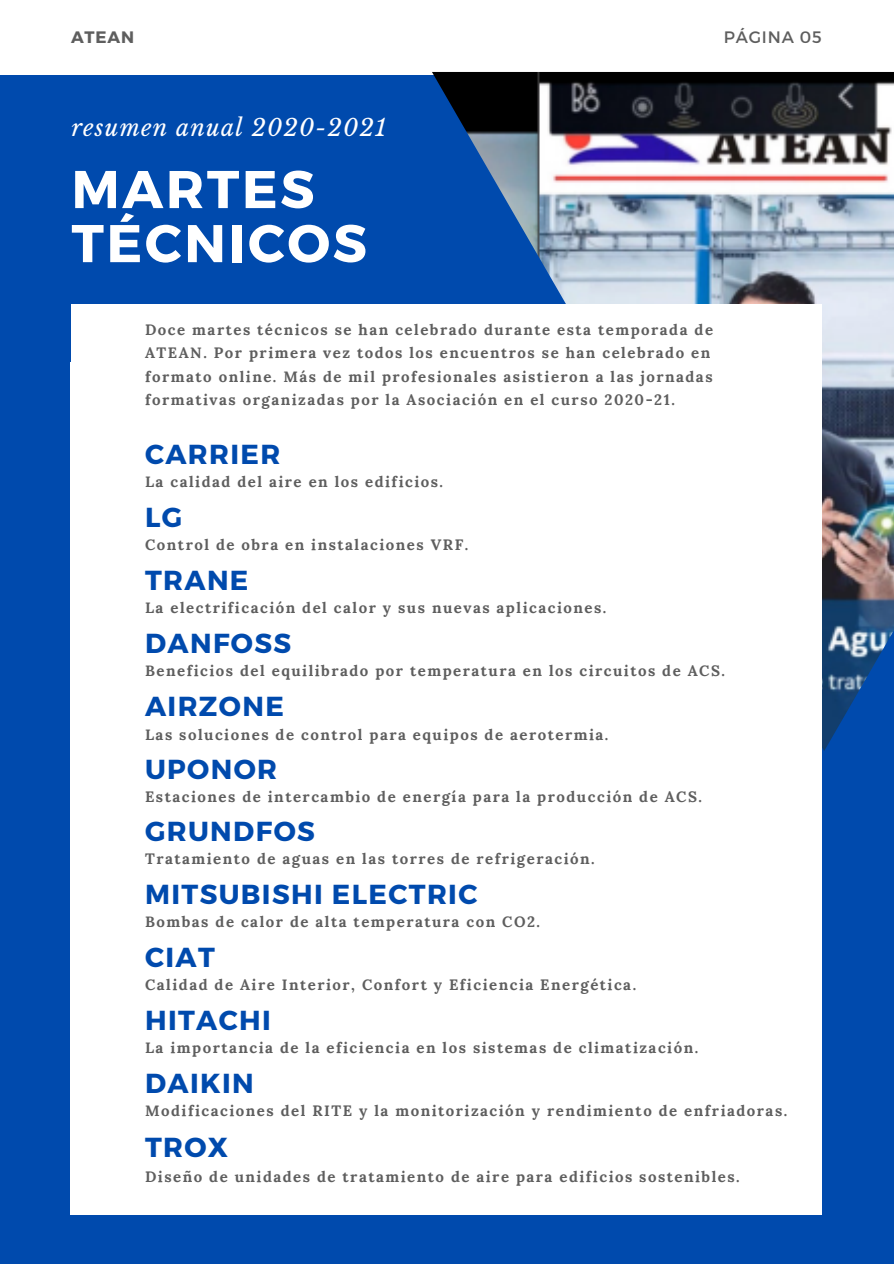
<style>
.page{position:relative;width:894px;height:1264px;background:#fff}
.page>*{position:absolute;margin:0;border:0;box-sizing:border-box;transform-origin:0 0}
.t1{font:700 52.95px "Montserrat";letter-spacing:.05em;color:#fff}
.t2{font:700 27.45px "Montserrat";letter-spacing:.05em;color:#004aad}
.t3{font:italic 23.25px "Libre Baskerville";letter-spacing:.05em;color:#fff}
.t4{font:16.5px "Montserrat";letter-spacing:.05em;color:#5e5e5e}
.t5{font:700 16.5px "Montserrat";letter-spacing:.05em;color:#5e5e5e}
.t6{font:700 15px/23.7px "Lora";letter-spacing:.1em;color:#5e5e5e}
</style>
<div class="page">
<div style="left:0;top:0;width:893px;height:1263px;background:#004aad"></div>
<div style="left:0;top:0;width:893px;height:74px;background:#fff"></div>
<div style="left:71px;top:362px;width:750px;height:852px;background:#fff"></div>
<img style="left:432px;top:72px;width:461px;height:679px">
<div style="left:71px;top:304px;width:750px;height:852px;background:#fff"></div>
<p class="t5" style="left:71px;top:27px;width:65px">ATEAN</p>
<p class="t4" style="left:723px;top:27px;width:99px">PÁGINA 05</p>
<p class="t3" style="left:71px;top:114px;width:316px">resumen anual 2020-2021</p>
<p class="t1" style="left:71px;top:155px;width:244px">MARTES</p>
<p class="t1" style="left:71px;top:209px;width:297px">TÉCNICOS</p>
<p class="t6" style="left:145px;top:317px;width:569px">Doce martes técnicos se han celebrado durante esta temporada de ATEAN. Por primera vez todos los encuentros se han celebrado en formato online. Más de mil profesionales asistieron a las jornadas formativas organizadas por la Asociación en el curso 2020-21.</p>
<p class="t2" style="left:145px;top:436px;width:137px">CARRIER</p>
<p class="t6" style="left:145px;top:470px;width:299px">La calidad del aire en los edificios.</p>
<p class="t2" style="left:145px;top:499px;width:39px">LG</p>
<p class="t6" style="left:145px;top:532px;width:324px">Control de obra en instalaciones VRF.</p>
<p class="t2" style="left:145px;top:562px;width:105px">TRANE</p>
<p class="t6" style="left:145px;top:595px;width:462px">La electrificación del calor y sus nuevas aplicaciones.</p>
<p class="t2" style="left:145px;top:625px;width:148px">DANFOSS</p>
<p class="t6" style="left:145px;top:658px;width:581px">Beneficios del equilibrado por temperatura en los circuitos de ACS.</p>
<p class="t2" style="left:145px;top:688px;width:140px">AIRZONE</p>
<p class="t6" style="left:145px;top:722px;width:464px">Las soluciones de control para equipos de aerotermia.</p>
<p class="t2" style="left:145px;top:751px;width:133px">UPONOR</p>
<p class="t6" style="left:145px;top:785px;width:558px">Estaciones de intercambio de energía para la producción de ACS.</p>
<p class="t2" style="left:145px;top:813px;width:171px">GRUNDFOS</p>
<p class="t6" style="left:145px;top:846px;width:451px">Tratamiento de aguas en las torres de refrigeración.</p>
<p class="t2" style="left:145px;top:876px;width:334px">MITSUBISHI ELECTRIC</p>
<p class="t6" style="left:145px;top:909px;width:396px">Bombas de calor de alta temperatura con CO2.</p>
<p class="t2" style="left:145px;top:939px;width:71px">CIAT</p>
<p class="t6" style="left:145px;top:972px;width:492px">Calidad de Aire Interior, Confort y Eficiencia Energética.</p>
<p class="t2" style="left:145px;top:1002px;width:127px">HITACHI</p>
<p class="t6" style="left:145px;top:1035px;width:554px">La importancia de la eficiencia en los sistemas de climatización.</p>
<p class="t2" style="left:145px;top:1065px;width:110px">DAIKIN</p>
<p class="t6" style="left:145px;top:1098px;width:643px">Modificaciones del RITE y la monitorización y rendimiento de enfriadoras.</p>
<p class="t2" style="left:145px;top:1129px;width:85px">TROX</p>
<p class="t6" style="left:145px;top:1165px;width:596px">Diseño de unidades de tratamiento de aire para edificios sostenibles.</p>
</div>
